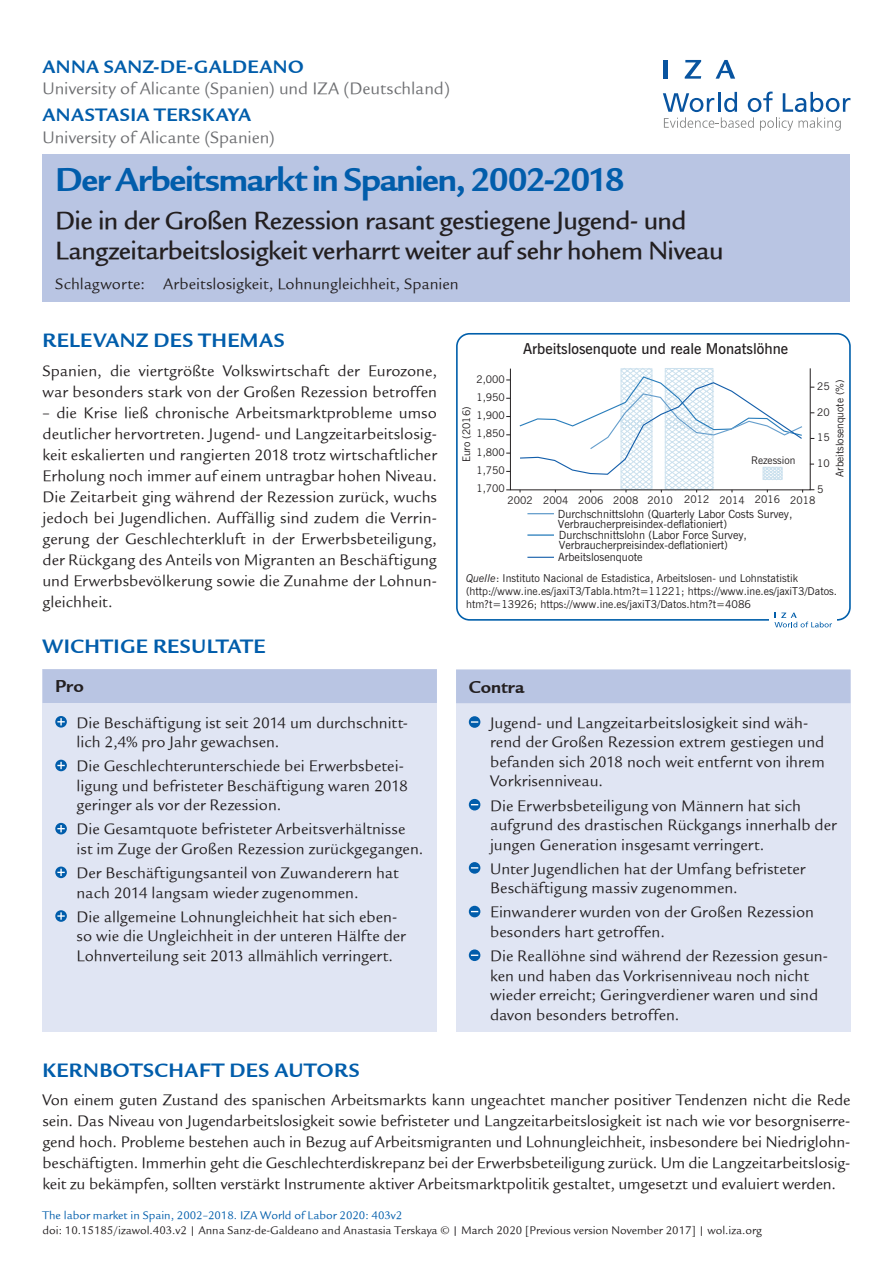
<style>
.page{position:relative;width:893px;height:1263px;background:#fff}
.page>*{position:absolute;margin:0;border:0;box-sizing:border-box;transform-origin:0 0}
.t1{font:36px "Legacy Sans ITCTT Bold";letter-spacing:-.035em;color:#015dab}
.t2{font:27px/30px "Legacy Sans Md ITCTT Medium";letter-spacing:-.02em;color:#231f20}
.t3{font:21px "Legacy Sans ITCTT Bold";letter-spacing:.02em;color:#015dab}
.t4{font:19.5px "Legacy Sans ITCTT Bold";letter-spacing:.02em;color:#015dab}
.t5{font:18.75px "Legacy Sans ITCTT Bold";color:#231f20}
.t6{font:18px "Legacy Sans ITCTT Book";color:#6c6d70}
.t7{font:16.5px/19.5px "Legacy Sans ITCTT Book";letter-spacing:.005em;color:#231f20}
.t8{font:600 15px "News Gothic BT";color:#231f20}
.t9{font:12px/15px "Legacy Sans ITCTT Book";color:#231f20}
.t10{font:11.25px/10.8px "News Gothic BT";color:#231f20}
.t11{font:10.8px/12.9px "News Gothic BT";color:#231f20}
.t12{font:10.5px/18.3px "News Gothic BT";color:#231f20;text-align:justify}
.s1{font-style:italic}
.s2{color:#015dab}
.s3{font-family:"Legacy Sans Std"}
</style>
<div class="page">
<svg style="left:663px;top:92px;width:187px;height:39px"></svg>
<hr style="left:664px;top:60px;width:4px;height:19px;background:#0854a0">
<svg style="left:685px;top:60px;width:16px;height:19px"></svg>
<svg style="left:716px;top:60px;width:19px;height:19px"></svg>
<div style="left:43px;top:154px;width:807px;height:147px;background:#b9c5e3"></div>
<div style="left:43px;top:669px;width:394px;height:363px;background:#e0e5f3"></div>
<div style="left:43px;top:669px;width:394px;height:34px;background:#b9c5e3"></div>
<svg style="left:55px;top:716px;width:12px;height:12px"></svg>
<svg style="left:57px;top:718px;width:8px;height:7px"></svg>
<svg style="left:55px;top:760px;width:12px;height:11px"></svg>
<svg style="left:57px;top:762px;width:8px;height:7px"></svg>
<svg style="left:55px;top:823px;width:12px;height:11px"></svg>
<svg style="left:57px;top:825px;width:8px;height:7px"></svg>
<svg style="left:55px;top:866px;width:12px;height:12px"></svg>
<svg style="left:57px;top:869px;width:8px;height:7px"></svg>
<svg style="left:55px;top:910px;width:12px;height:12px"></svg>
<svg style="left:57px;top:912px;width:8px;height:8px"></svg>
<div style="left:456px;top:670px;width:394px;height:362px;background:#e0e5f3"></div>
<div style="left:456px;top:669px;width:394px;height:34px;background:#b9c5e3"></div>
<div style="left:469px;top:716px;width:11px;height:12px;background:#015dab;border-radius:50%"></div>
<svg style="left:471px;top:721px;width:7px;height:2px"></svg>
<svg style="left:469px;top:799px;width:11px;height:11px"></svg>
<svg style="left:469px;top:862px;width:11px;height:12px"></svg>
<svg style="left:469px;top:906px;width:11px;height:11px"></svg>
<div style="left:469px;top:949px;width:11px;height:12px;background:#015dab;border-radius:50%"></div>
<svg style="left:471px;top:954px;width:7px;height:2px"></svg>
<hr style="left:527px;top:534px;width:27px;height:2px;background:#297dbb">
<svg style="left:527px;top:513px;width:27px;height:1px"></svg>
<svg style="left:527px;top:557px;width:27px;height:1px"></svg>
<svg style="left:518px;top:368px;width:285px;height:124px"></svg>
<div style="left:763px;top:467px;width:19px;height:13px;border:1px solid #cce1ee"></div>
<div style="left:456px;top:333px;width:395px;height:288px;border:2px solid #015fab;border-radius:13px"></div>
<div style="left:770px;top:608px;width:67px;height:25px;background:#fff"></div>
<svg style="left:774px;top:613px;width:58px;height:14px"></svg>
<p class="t4" style="left:43px;top:55px;width:263px">ANNA SANZ-DE-GALDEANO</p>
<p class="t6" style="left:43px;top:79px;width:409px">University of Alicante (Spanien) und IZA (Deutschland)</p>
<p class="t4" style="left:43px;top:104px;width:210px">ANASTASIA TERSKAYA</p>
<p class="t6" style="left:43px;top:127px;width:234px">University of Alicante (Spanien)</p>
<h1 class="t1" style="left:55px;top:159px;width:571px">Der Arbeitsmarkt in Spanien, 2002-2018</h1>
<h2 class="t2" style="left:55px;top:206px;width:670px">Die in der Großen Rezession rasant gestiegene Jugend- und<br>Langzeitarbeitslosigkeit verharrt weiter auf sehr hohem Niveau</h2>
<p class="t7" style="left:55px;top:274px;width:405px">Schlagworte: Arbeitslosigkeit, Lohnungleichheit, Spanien</p>
<p class="t3" style="left:43px;top:328px;width:244px">RELEVANZ DES THEMAS</p>
<p class="t7" style="left:43px;top:361px;width:396px;line-height:21px">Spanien, die viertgrößte Volkswirtschaft der Eurozone, war besonders stark von der Großen Rezession betroffen</p>
<p class="t7" style="left:43px;top:403px;width:396px;line-height:21px;text-align:justify">– die Krise ließ chronische Arbeitsmarktprobleme umso deutlicher hervortreten. Jugend- und Langzeitarbeitslosig&shy;keit eskalierten und rangierten 2018 trotz wirtschaftlicher Erholung noch immer auf einem untragbar hohen Niveau.<br>Die Zeitarbeit ging während der Rezession zurück, wuchs jedoch bei Jugendlichen. Auffällig sind zudem die Verrin&shy;gerung der Geschlechterkluft in der Erwerbsbeteiligung, der Rückgang des Anteils von Migranten an Beschäftigung und Erwerbsbevölkerung sowie die Zunahme der Lohnun&shy;gleichheit.</p>
<p class="t3" style="left:43px;top:634px;width:225px">WICHTIGE RESULTATE</p>
<p class="t5" style="left:55px;top:676px;width:30px">Pro</p>
<p class="t7" style="left:77px;top:713px;width:333px">Die Beschäftigung ist seit 2014 um durchschnitt&shy;lich 2,4% pro Jahr gewachsen.</p>
<p class="t7" style="left:77px;top:756px;width:333px">Die Geschlechterunterschiede bei Erwerbsbetei&shy;ligung und befristeter Beschäftigung waren 2018 geringer als vor der Rezession.</p>
<p class="t7" style="left:77px;top:820px;width:348px">Die Gesamtquote befristeter Arbeitsverhältnisse ist im Zuge der Großen Rezession zurückgegangen.</p>
<p class="t7" style="left:77px;top:863px;width:324px">Der Beschäftigungsanteil von Zuwanderern hat nach 2014 langsam wieder zugenommen.</p>
<p class="t7" style="left:77px;top:907px;width:331px">Die allgemeine Lohnungleichheit hat sich eben&shy;so wie die Ungleichheit in der unteren Hälfte der<br>Lohnverteilung seit 2013 allmählich verringert.</p>
<p class="t8" style="left:523px;top:339px;width:266px">Arbeitslosenquote und reale Monatslöhne</p>
<p class="t12" style="left:476px;top:370px;width:30px">2,000<br>1,950<br>1,900</p>
<p class="t12" style="left:458px;top:462px;width:57px;rotate:-90deg">Euro (2016)</p>
<p class="t12" style="left:476px;top:425px;width:30px">1,850<br>1,800<br>1,750<br>1,700</p>
<p class="t12" style="left:507px;top:491px;width:27px">2002</p>
<p class="t12" style="left:751px;top:451px;width:46px">Rezession</p>
<p class="t12" style="left:831px;top:477px;width:99px;rotate:-90deg">Arbeitslosenquote (%)</p>
<p class="t12" style="left:817px;top:377px;width:14px">25</p>
<p class="t12" style="left:817px;top:403px;width:14px">20</p>
<p class="t12" style="left:817px;top:429px;width:14px">15</p>
<p class="t12" style="left:817px;top:454px;width:14px">10</p>
<p class="t12" style="left:817px;top:480px;width:8px">5</p>
<p class="t12" style="left:543px;top:491px;width:274px">2004 2006 2008 2010 2012 2014 2016 2018</p>
<p class="t10" style="left:558px;top:509px;width:236px">Durchschnittslohn (Quarterly Labor Costs Survey, Verbraucherpreisindex-deflationiert)<br>Durchschnittslohn (Labor Force Survey, Verbraucherpreisindex-deflationiert)<br>Arbeitslosenquote</p>
<p class="t11" style="left:466px;top:572px;width:372px"><span class="s1">Quelle</span>: Instituto Nacional de Estadistica, Arbeitslosen- und Lohnstatistik (http://www.ine.es/jaxiT3/Tabla.htm?t=11221; https://www.ine.es/jaxiT3/Datos. htm?t=13926; https://www.ine.es/jaxiT3/Datos.htm?t=4086</p>
<p class="t5" style="left:469px;top:676px;width:57px">Contra</p>
<p class="t7" style="left:490px;top:713px;width:336px">Jugend- und Langzeitarbeitslosigkeit sind wäh&shy;rend der Großen Rezession extrem gestiegen und befanden sich 2018 noch weit entfernt von ihrem Vorkrisenniveau.</p>
<p class="t7" style="left:490px;top:796px;width:348px">Die Erwerbsbeteiligung von Männern hat sich aufgrund des drastischen Rückgangs innerhalb der jungen Generation insgesamt verringert.</p>
<p class="t7" style="left:490px;top:859px;width:317px">Unter Jugendlichen hat der Umfang befristeter<br>Beschäftigung massiv zugenommen.</p>
<p class="t7" style="left:490px;top:902px;width:325px">Einwanderer wurden von der Großen Rezession besonders hart getroffen.</p>
<p class="t7" style="left:490px;top:946px;width:339px">Die Reallöhne sind während der Rezession gesun&shy;ken und haben das Vorkrisenniveau noch nicht wieder erreicht; Geringverdiener waren und sind davon besonders betroffen.</p>
<p class="t3" style="left:43px;top:1058px;width:319px">KERNBOTSCHAFT DES AUTORS</p>
<p class="t7" style="left:43px;top:1090px;width:809px;line-height:21px;text-align:justify">Von einem guten Zustand des spanischen Arbeitsmarkts kann ungeachtet mancher positiver Tendenzen nicht die Rede sein. Das Niveau von Jugendarbeitslosigkeit sowie befristeter und Langzeitarbeitslosigkeit ist nach wie vor besorgniserre&shy;gend hoch. Probleme bestehen auch in Bezug auf Arbeitsmigranten und Lohnungleichheit, insbesondere bei Niedriglohn&shy;beschäftigten. Immerhin geht die Geschlechterdiskrepanz bei der Erwerbsbeteiligung zurück. Um die Langzeitarbeitslosig&shy;keit zu bekämpfen, sollten verstärkt Instrumente aktiver Arbeitsmarktpolitik gestaltet, umgesetzt und evaluiert werden.</p>
<p class="t9" style="left:43px;top:1207px;width:721px"><span class="s2">The labor market in Spain, 2002–2018. IZA World of Labor 2020: 403v2<br></span>doi: 10.15185/izawol.403.v2 | Anna Sanz-de-Galdeano and Anastasia Terskaya © | <span class="s3">March</span> 2020 [Previous version November 2017] | wol.iza.org</p>
</div>
